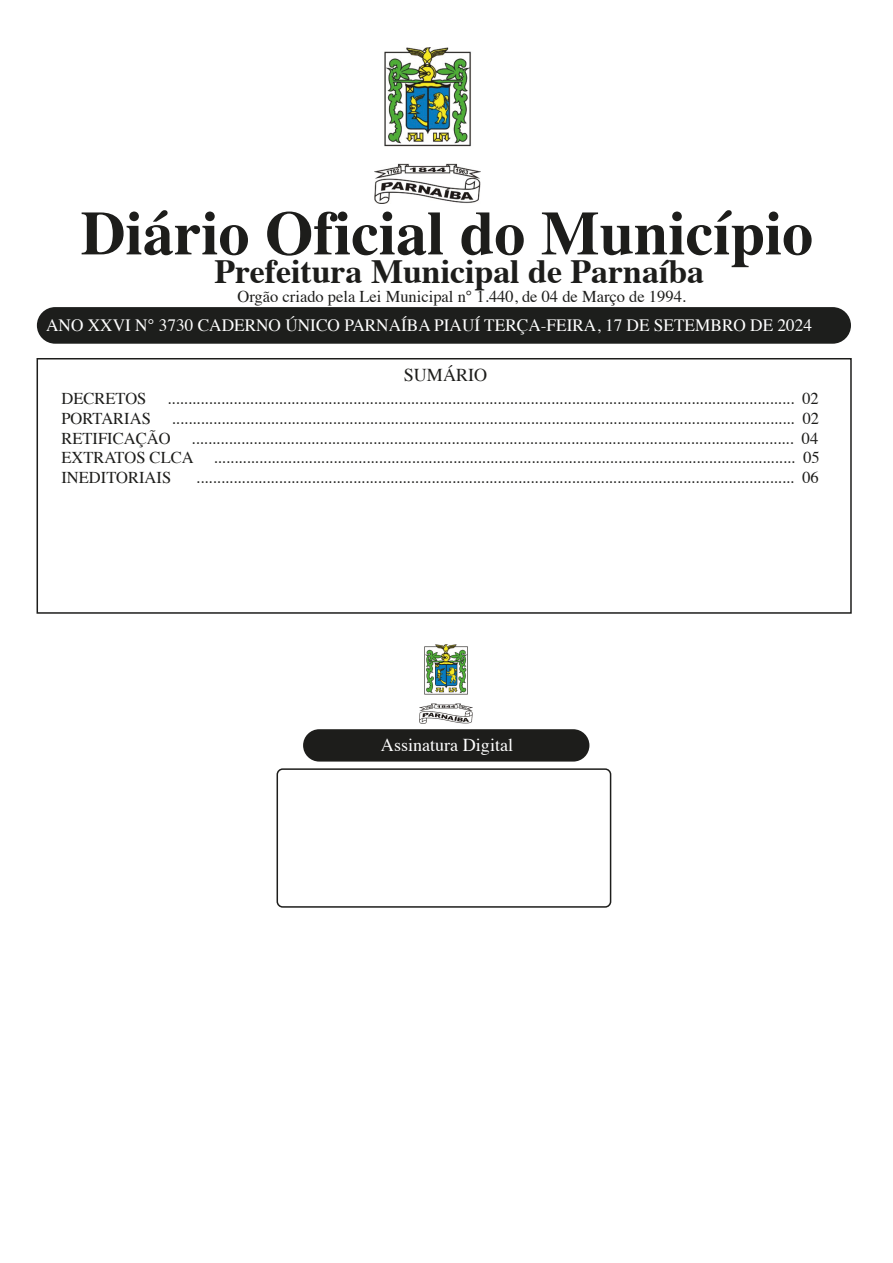
<style>
.page{position:relative;width:893px;height:1263px;background:#fff}
.page>*{position:absolute;margin:0;border:0;box-sizing:border-box;transform-origin:0 0}
.t1{font:700 62.1px "Times";color:#1d1d1b}
.t2{font:700 33.9px "Times";color:#1d1d1b}
.t3{font:18.15px "Times";color:#fff}
.t4{font:18.15px "Times";color:#1d1d1b}
.t5{font:17.25px "Times";color:#fff}
.t6{font:16.5px/19.8px "Times";color:#1d1d1b;text-align:justify}
</style>
<div class="page">
<div style="left:37px;top:358px;width:815px;height:256px;border:2px solid #1d1d1b"></div>
<div style="left:303px;top:729px;width:286px;height:32px;background:#1d1d1b;border-radius:16px"></div>
<div style="left:277px;top:768px;width:334px;height:140px;border:2px solid #1d1d1b;border-radius:5px"></div>
<div style="left:37px;top:307px;width:814px;height:37px;background:#1d1e1c;border-radius:18px"></div>
<img style="left:374px;top:47px;width:106px;height:156px">
<img style="left:420px;top:645px;width:53px;height:78px">
<h1 class="t1" style="left:81px;top:174px;width:734px">Diário Oficial do Município</h1>
<h2 class="t2" style="left:215px;top:239px;width:491px">Prefeitura Municipal de Parnaíba</h2>
<p class="t6" style="left:238px;top:285px;width:450px">Orgão criado pela Lei Municipal n° 1.440, de 04 de Março de 1994.</p>
<p class="t5" style="left:46px;top:309px;width:767px">ANO XXVI N° 3730 CADERNO ÚNICO PARNAÍBA PIAUÍ TERÇA-FEIRA, 17 DE SETEMBRO DE 2024</p>
<p class="t4" style="left:404px;top:358px;width:85px">SUMÁRIO</p>
<p class="t6" style="left:61px;top:387px;width:86px">DECRETOS</p>
<p class="t6" style="left:61px;top:387px;width:759px;text-indent:106px">........................................................................................................................................................ 02<br>PORTARIAS ....................................................................................................................................................... 02<br>RETIFICAÇÃO</p>
<p class="t6" style="left:61px;top:427px;width:760px;text-indent:130px">.................................................................................................................................................. 04<br>EXTRATOS CLCA ............................................................................................................................................. 05<br>INEDITORIAIS</p>
<p class="t6" style="left:196px;top:466px;width:624px">................................................................................................................................................. 06</p>
<p class="t3" style="left:381px;top:727px;width:134px">Assinatura Digital</p>
</div>
